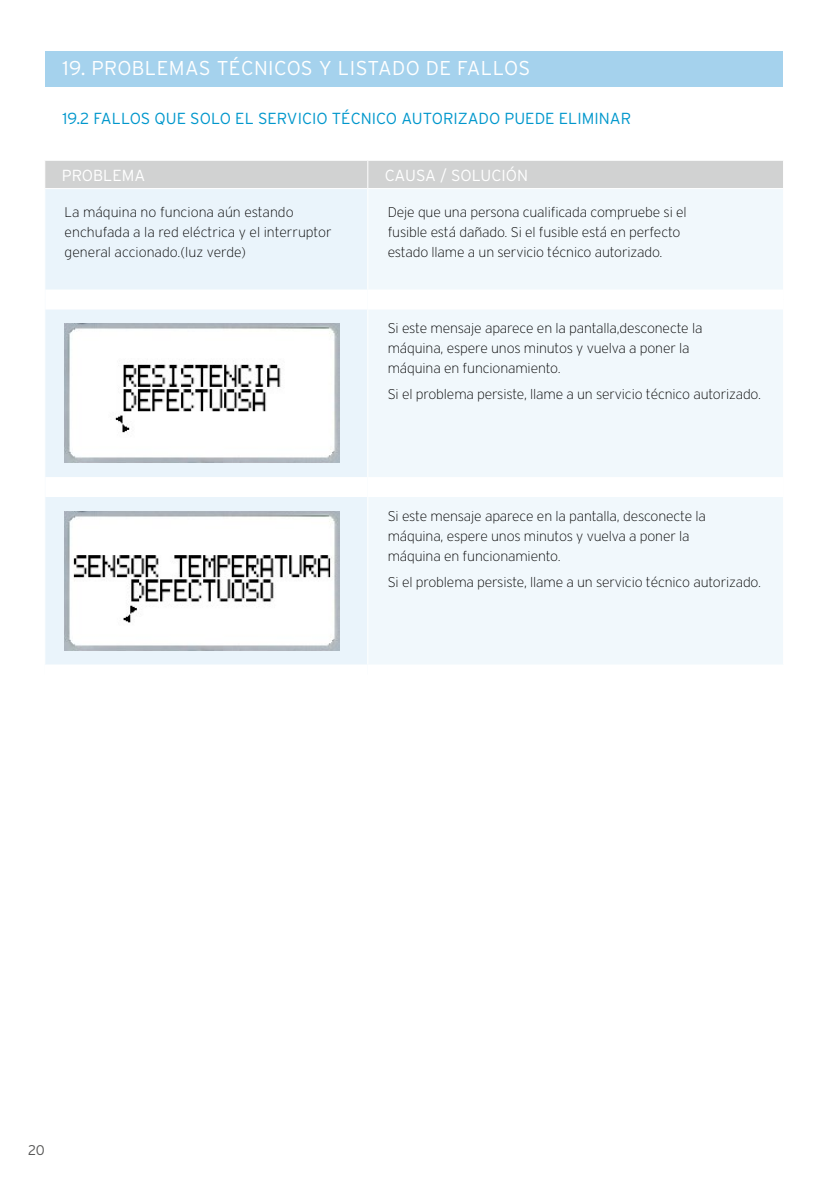
<style>
.page{position:relative;width:840px;height:1191px;background:#fff}
.page>*{position:absolute;margin:0;border:0;box-sizing:border-box;transform-origin:0 0}
.t1{font:300 20px "Interstate";letter-spacing:.02em;color:#fff}
.t2{font:300 16px "Interstate";color:#0097cc}
.t3{font:300 16px "Interstate";color:#fff}
.t4{font:200 14px/20px "Interstate";letter-spacing:-.01em;color:#000}
.t5{font:300 14px "Interstate";color:#565655}
</style>
<div class="page">
<div style="left:45px;top:51px;width:737px;height:36px;background:#a5d2ed"></div>
<div style="left:45px;top:189px;width:322px;height:475px;background:#eaf4fb"></div>
<div style="left:369px;top:189px;width:413px;height:475px;background:#f1f8fc"></div>
<div style="left:45px;top:161px;width:738px;height:27px;background:#d1d2d2"></div>
<div style="left:45px;top:289px;width:322px;height:20px;background:#fff"></div>
<div style="left:367px;top:289px;width:415px;height:20px;background:#fff"></div>
<div style="left:45px;top:477px;width:322px;height:20px;background:#fff"></div>
<div style="left:367px;top:477px;width:415px;height:20px;background:#fff"></div>
<img style="left:65px;top:324px;width:274px;height:139px">
<img style="left:65px;top:511px;width:274px;height:139px">
<h1 class="t1" style="left:62px;top:56px;width:469px">19. PROBLEMAS TÉCNICOS Y LISTADO DE FALLOS</h1>
<p class="t2" style="left:62px;top:109px;width:570px">19.2 FALLOS QUE SOLO EL SERVICIO TÉCNICO AUTORIZADO PUEDE ELIMINAR</p>
<p class="t3" style="left:62px;top:165px;width:85px">PROBLEMA</p>
<p class="t3" style="left:384px;top:165px;width:145px">CAUSA / SOLUCIÓN</p>
<p class="t4" style="left:65px;top:202px;width:268px">La máquina no funciona aún estando enchufada a la red eléctrica y el interruptor general accionado.(luz verde)</p>
<p class="t4" style="left:387px;top:202px;width:300px">Deje que una persona cualificada compruebe si el fusible está dañado. Si el fusible está en perfecto estado llame a un servicio técnico autorizado.</p>
<p class="t4" style="left:387px;top:318px;width:316px">Si este mensaje aparece en la pantalla,desconecte la máquina, espere unos minutos y vuelva a poner la máquina en funcionamiento.</p>
<p class="t4" style="left:387px;top:384px;width:375px">Si el problema persiste, llame a un servicio técnico autorizado.</p>
<p class="t4" style="left:387px;top:506px;width:319px">Si este mensaje aparece en la pantalla, desconecte la máquina, espere unos minutos y vuelva a poner la máquina en funcionamiento.</p>
<p class="t4" style="left:387px;top:571px;width:375px">Si el problema persiste, llame a un servicio técnico autorizado.</p>
<p class="t5" style="left:28px;top:1142px;width:18px">20</p>
</div>
